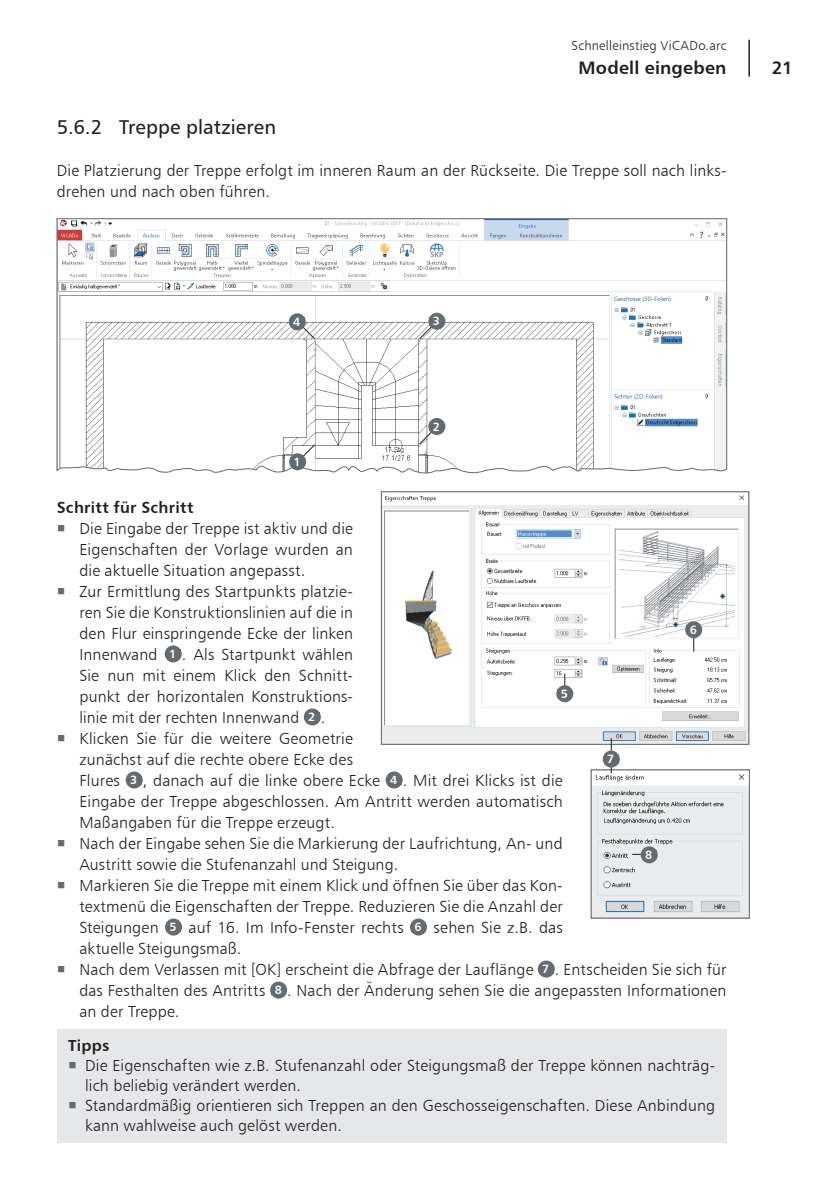
<style>
.page{position:relative;width:840px;height:1191px;background:#fff}
.page>*{position:absolute;margin:0;border:0;box-sizing:border-box;transform-origin:0 0}
.t1{font:20px "Humanist 777 BT Roman B";letter-spacing:.005em;color:#231f20}
.t2{font:18px "Humanist 777 BT Bold B";letter-spacing:.01em;color:#231f20}
._5_Grundtext{font:16px/21px "Humanist 777 BT Light B";letter-spacing:.01em;color:#231f20;text-align:justify}
._4_Zwischenüberschri{font:16px "Humanist 777 BT Bold B";letter-spacing:.015em;color:#231f20}
._7_Tipp_Überschrift{font:16px "Humanist 777 BT Bold B";letter-spacing:.01em;color:#231f20}
.t3{font:13px "Humanist 777 BT Light B";letter-spacing:.02em;color:#231f20}
.Zahlen{font:12px "Humanist 777 BT Bold B";color:#fff}
</style>
<div class="page">
<hr style="left:748px;top:40px;width:1px;height:37px;background:#231f20">
<div style="left:165px;top:645px;width:17px;height:17px;background:#666b70;border-radius:50%"></div>
<svg style="left:303px;top:708px;width:17px;height:17px"></svg>
<div style="left:305px;top:713px;width:14px;height:8px;background:#666b70"></div>
<div style="left:126px;top:771px;width:17px;height:17px;background:#666b70;border-radius:50%"></div>
<div style="left:385px;top:771px;width:17px;height:17px;background:#666b70;border-radius:50%"></div>
<svg style="left:165px;top:918px;width:17px;height:17px"></svg>
<div style="left:166px;top:923px;width:14px;height:8px;background:#666b70"></div>
<svg style="left:410px;top:918px;width:17px;height:17px"></svg>
<div style="left:411px;top:923px;width:14px;height:8px;background:#666b70"></div>
<svg style="left:537px;top:960px;width:17px;height:17px"></svg>
<div style="left:539px;top:965px;width:14px;height:8px;background:#666b70"></div>
<div style="left:270px;top:981px;width:17px;height:17px;background:#666b70;border-radius:50%"></div>
<div style="left:57px;top:1029px;width:669px;height:113px;background:#e6e7e9"></div>
<svg style="left:56px;top:218px;width:671px;height:256px"></svg>
<svg style="left:296px;top:443px;width:20px;height:20px"></svg>
<div style="left:289px;top:453px;width:17px;height:17px;background:#666b70;border-radius:50%"></div>
<svg style="left:418px;top:426px;width:19px;height:19px"></svg>
<div style="left:428px;top:418px;width:17px;height:17px;background:#666b70;border-radius:50%"></div>
<svg style="left:418px;top:320px;width:19px;height:20px"></svg>
<div style="left:428px;top:313px;width:17px;height:17px;background:#666b70;border-radius:50%"></div>
<svg style="left:296px;top:320px;width:20px;height:20px"></svg>
<svg style="left:288px;top:313px;width:17px;height:17px"></svg>
<div style="left:290px;top:318px;width:14px;height:8px;background:#666b70"></div>
<img style="left:383px;top:495px;width:363px;height:247px">
<div style="left:381px;top:491px;width:367px;height:253px;border:1px solid #666b70"></div>
<svg style="left:564px;top:673px;width:1px;height:12px"></svg>
<div style="left:556px;top:685px;width:17px;height:17px;background:#666b70;border-radius:50%"></div>
<svg style="left:692px;top:638px;width:1px;height:13px"></svg>
<svg style="left:684px;top:621px;width:17px;height:17px"></svg>
<div style="left:686px;top:625px;width:14px;height:9px;background:#666b70"></div>
<img style="left:592px;top:771px;width:155px;height:145px">
<div style="left:590px;top:769px;width:159px;height:149px;border:1px solid #666b70"></div>
<hr style="left:610px;top:738px;width:1px;height:35px;background:#231f20">
<svg style="left:602px;top:750px;width:17px;height:17px"></svg>
<div style="left:603px;top:755px;width:15px;height:8px;background:#666b70"></div>
<svg style="left:640px;top:846px;width:17px;height:17px"></svg>
<div style="left:641px;top:850px;width:15px;height:9px;background:#666b70"></div>
<p class="t3" style="left:571px;top:37px;width:156px">Schnelleinstieg ViCADo.arc</p>
<p class="t2" style="left:578px;top:56px;width:149px">Modell eingeben</p>
<p class="t2" style="left:771px;top:56px;width:22px">21</p>
<p class="t1" style="left:57px;top:115px;width:221px">5.6.2 Treppe platzieren</p>
<p class="_5_Grundtext" style="left:57px;top:160px;width:671px">Die Platzierung der Treppe erfolgt im inneren Raum an der Rückseite. Die Treppe soll nach links&shy;drehen und nach oben führen.</p>
<p class="Zahlen" style="left:293px;top:314px;width:9px">4</p>
<p class="Zahlen" style="left:432px;top:314px;width:9px">3</p>
<p class="Zahlen" style="left:293px;top:454px;width:9px">1</p>
<p class="Zahlen" style="left:432px;top:419px;width:9px">2</p>
<p class="_4_Zwischenüberschri" style="left:57px;top:497px;width:138px">Schritt für Schritt</p>
<p class="_5_Grundtext" style="left:79px;top:517px;width:275px">Die Eingabe der Treppe ist aktiv und die Eigenschaften der Vorlage wurden an die aktuelle Situation angepasst.</p>
<p class="_5_Grundtext" style="left:79px;top:580px;width:275px">Zur Ermittlung des Startpunkts platzie&shy;ren Sie die Konstruktionslinien auf die in den Flur einspringende Ecke der linken Innenwand</p>
<p class="Zahlen" style="left:689px;top:622px;width:9px">6</p>
<p class="_5_Grundtext" style="left:79px;top:643px;width:275px;text-indent:102px">. Als Startpunkt wählen Sie nun mit einem Klick den Schnitt&shy;punkt der horizontalen Konstruktions&shy;linie mit der rechten Innenwand</p>
<p class="Zahlen" style="left:169px;top:646px;width:9px">1</p>
<p class="Zahlen" style="left:560px;top:686px;width:9px">5</p>
<p class="Zahlen" style="left:308px;top:709px;width:9px">2</p>
<p class="_5_Grundtext" style="left:320px;top:706px;width:6px">.</p>
<p class="_5_Grundtext" style="left:79px;top:727px;width:275px">Klicken Sie für die weitere Geometrie zunächst auf die rechte obere Ecke des Flures</p>
<p class="Zahlen" style="left:607px;top:751px;width:9px">7</p>
<p class="Zahlen" style="left:130px;top:772px;width:9px">3</p>
<p class="_5_Grundtext" style="left:143px;top:769px;width:238px">, danach auf die linke obere Ecke</p>
<p class="Zahlen" style="left:390px;top:772px;width:9px">4</p>
<p class="_5_Grundtext" style="left:79px;top:769px;width:484px;text-indent:323px">. Mit drei Klicks ist die Eingabe der Treppe abgeschlossen. Am Antritt werden automatisch Maßangaben für die Treppe erzeugt.</p>
<p class="_5_Grundtext" style="left:79px;top:832px;width:484px">Nach der Eingabe sehen Sie die Markierung der Laufrichtung, An- und<br>Austritt sowie die Stufenanzahl und Steigung.</p>
<p class="_5_Grundtext" style="left:79px;top:874px;width:484px">Markieren Sie die Treppe mit einem Klick und öffnen Sie über das Kon&shy;textmenü die Eigenschaften der Treppe. Reduzieren Sie die Anzahl der Steigungen</p>
<p class="Zahlen" style="left:645px;top:847px;width:9px">8</p>
<p class="Zahlen" style="left:169px;top:919px;width:9px">5</p>
<p class="_5_Grundtext" style="left:188px;top:916px;width:216px">auf 16. Im Info-Fenster rechts</p>
<p class="Zahlen" style="left:414px;top:919px;width:9px">6</p>
<p class="_5_Grundtext" style="left:433px;top:916px;width:131px">sehen Sie z.B. das</p>
<p class="_5_Grundtext" style="left:79px;top:937px;width:163px">aktuelle Steigungsmaß.</p>
<p class="_5_Grundtext" style="left:79px;top:958px;width:455px">Nach dem Verlassen mit [OK] erscheint die Abfrage der Lauflänge</p>
<p class="Zahlen" style="left:542px;top:961px;width:9px">7</p>
<p class="_5_Grundtext" style="left:554px;top:958px;width:173px">. Entscheiden Sie sich für</p>
<p class="_5_Grundtext" style="left:79px;top:979px;width:187px">das Festhalten des Antritts</p>
<p class="Zahlen" style="left:274px;top:982px;width:9px">8</p>
<p class="_5_Grundtext" style="left:287px;top:979px;width:440px">. Nach der Änderung sehen Sie die angepassten Informationen</p>
<p class="_5_Grundtext" style="left:79px;top:1000px;width:101px">an der Treppe.</p>
<p class="_7_Tipp_Überschrift" style="left:68px;top:1035px;width:43px">Tipps</p>
<p class="_5_Grundtext" style="left:85px;top:1055px;width:631px;line-height:20px">Die Eigenschaften wie z.B. Stufenanzahl oder Steigungsmaß der Treppe können nachträg&shy;lich beliebig verändert werden.</p>
<p class="_5_Grundtext" style="left:85px;top:1095px;width:631px;line-height:20px">Standardmäßig orientieren sich Treppen an den Geschosseigenschaften. Diese Anbindung kann wahlweise auch gelöst werden.</p>
</div>
